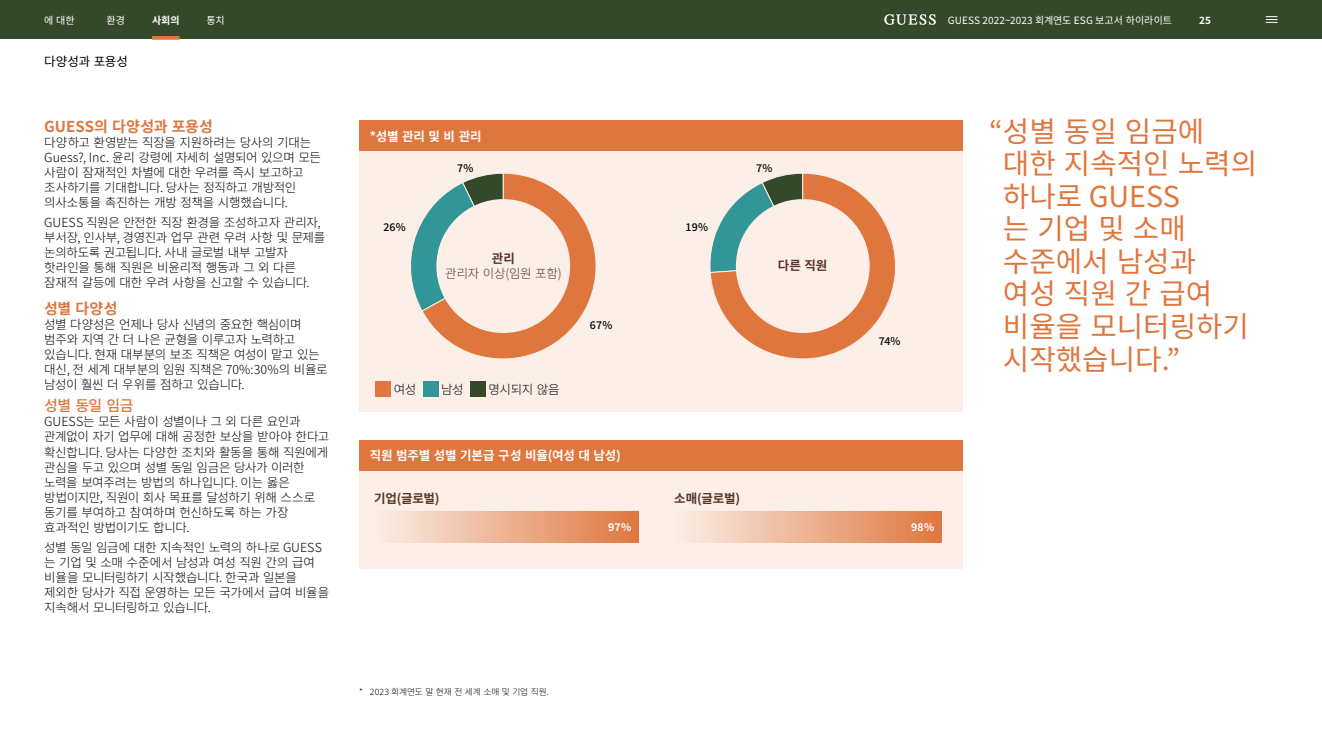
<style>
.page{position:relative;width:1322px;height:745px;background:#fff}
.page>*{position:absolute;margin:0;border:0;box-sizing:border-box;transform-origin:0 0}
.Pullout_Quote_Medium{font:28.75px/32.5px "Noto Sans KR";color:#df763e}
.Subhead_1{font:700 15px "Noto Sans KR";color:#df763e}
.Subhead_2{font:500 15px "Noto Sans KR";color:#df763e}
.Body_Text{font:300 12.5px/15px "Noto Sans KR";letter-spacing:-.025em;color:#000}
.Factoid_Title{font:700 12.5px "Noto Sans KR";letter-spacing:-.01em;color:#fff}
.Subhead_3{font:700 12.5px "Noto Sans KR";letter-spacing:-.015em;color:#5a3327}
.Body_Text-2{font:300 12.5px "Noto Sans KR";letter-spacing:-.025em;color:#5a3327}
.Page_Title{font:12.5px "Noto Sans KR";color:#000}
.Chart_Year{font:500 10.62px "Noto Sans KR";letter-spacing:.005em;color:#000}
.t1{font:700 10.62px "Noto Sans KR";color:#fff}
.t2{font:10px "Noto Sans KR";letter-spacing:.005em;color:#fff}
.t3{font:700 10px "Noto Sans KR";color:#fff}
.Footnote{font:300 8.75px "Noto Sans KR";letter-spacing:-.005em;color:#000}
</style>
<div class="page">
<div style="left:0;top:0;width:1322px;height:39px;background:#34492a"></div>
<div style="left:359px;top:150px;width:603px;height:261px;background:#fbefe7"></div>
<svg style="left:410px;top:173px;width:186px;height:186px"></svg>
<div style="left:436px;top:199px;width:134px;height:134px;background:#fbefe7;border-radius:50%"></div>
<svg style="left:710px;top:173px;width:186px;height:186px"></svg>
<div style="left:736px;top:199px;width:133px;height:134px;background:#fbefe7;border-radius:50%"></div>
<div style="left:359px;top:120px;width:603px;height:31px;background:#df763e"></div>
<div style="left:375px;top:381px;width:16px;height:16px;background:#df763e"></div>
<div style="left:423px;top:381px;width:15px;height:16px;background:#329597"></div>
<div style="left:470px;top:381px;width:16px;height:16px;background:#34492a"></div>
<div style="left:359px;top:468px;width:603px;height:100px;background:#fbefe7"></div>
<div style="left:359px;top:439px;width:603px;height:31px;background:#df763e"></div>
<div style="left:374px;top:510px;width:264px;height:32px;background:linear-gradient(to right,#fbefe7,#df7740)"></div>
<div style="left:674px;top:510px;width:267px;height:32px;background:linear-gradient(to right,#fbefe7,#df773f)"></div>
<svg style="left:152px;top:36px;width:28px;height:4px"></svg>
<svg style="left:884px;top:14px;width:52px;height:11px"></svg>
<svg style="left:1266px;top:16px;width:11px;height:7px"></svg>
<p class="t2" style="left:44px;top:14px;width:32px">에 대한</p>
<p class="t2" style="left:107px;top:14px;width:20px">환경</p>
<p class="t3" style="left:152px;top:14px;width:29px">사회의</p>
<p class="t2" style="left:206px;top:14px;width:20px">통치</p>
<p class="t2" style="left:948px;top:14px;width:226px">GUESS 2022~2023 회계연도 ESG 보고서 하이라이트</p>
<p class="t3" style="left:1199px;top:14px;width:14px">25</p>
<p class="Page_Title" style="left:44px;top:54px;width:85px">다양성과 포용성</p>
<p class="Subhead_1" style="left:44px;top:118px;width:170px">GUESS의 다양성과 포용성</p>
<p class="Body_Text" style="left:44px;top:135px;width:278px">다양하고 환영받는 직장을 지원하려는 당사의 기대는<br>Guess?, Inc. 윤리 강령에 자세히 설명되어 있으며 모든 사람이 잠재적인 차별에 대한 우려를 즉시 보고하고 조사하기를 기대합니다. 당사는 정직하고 개방적인 의사소통을 촉진하는 개방 정책을 시행했습니다.</p>
<p class="Body_Text" style="left:44px;top:215px;width:283px">GUESS 직원은 안전한 직장 환경을 조성하고자 관리자, 부서장, 인사부, 경영진과 업무 관련 우려 사항 및 문제를 논의하도록 권고됩니다. 사내 글로벌 내부 고발자 핫라인을 통해 직원은 비윤리적 행동과 그 외 다른 잠재적 갈등에 대한 우려 사항을 신고할 수 있습니다.</p>
<p class="Subhead_1" style="left:44px;top:300px;width:75px">성별 다양성</p>
<p class="Body_Text" style="left:44px;top:317px;width:285px">성별 다양성은 언제나 당사 신념의 중요한 핵심이며 범주와 지역 간 더 나은 균형을 이루고자 노력하고 있습니다. 현재 대부분의 보조 직책은 여성이 맡고 있는 대신, 전 세계 대부분의 임원 직책은 70%:30%의 비율로 남성이 훨씬 더 우위를 점하고 있습니다.</p>
<p class="Subhead_2" style="left:44px;top:397px;width:91px">성별 동일 임금</p>
<p class="Body_Text" style="left:44px;top:414px;width:287px">GUESS는 모든 사람이 성별이나 그 외 다른 요인과 관계없이 자기 업무에 대해 공정한 보상을 받아야 한다고 확신합니다. 당사는 다양한 조치와 활동을 통해 직원에게 관심을 두고 있으며 성별 동일 임금은 당사가 이러한 노력을 보여주려는 방법의 하나입니다. 이는 옳은 방법이지만, 직원이 회사 목표를 달성하기 위해 스스로 동기를 부여하고 참여하며 헌신하도록 하는 가장 효과적인 방법이기도 합니다.</p>
<p class="Body_Text" style="left:44px;top:539px;width:287px">성별 동일 임금에 대한 지속적인 노력의 하나로 GUESS 는 기업 및 소매 수준에서 남성과 여성 직원 간의 급여 비율을 모니터링하기 시작했습니다. 한국과 일본을 제외한 당사가 직접 운영하는 모든 국가에서 급여 비율을 지속해서 모니터링하고 있습니다.</p>
<p class="Factoid_Title" style="left:370px;top:129px;width:113px">*성별 관리 및 비 관리</p>
<p class="Chart_Year" style="left:457px;top:162px;width:18px">7%</p>
<p class="Chart_Year" style="left:756px;top:162px;width:18px">7%</p>
<p class="Chart_Year" style="left:383px;top:221px;width:24px">26%</p>
<p class="Chart_Year" style="left:685px;top:221px;width:24px">19%</p>
<p class="Subhead_3" style="left:492px;top:251px;width:25px">관리</p>
<p class="Body_Text-2" style="left:445px;top:266px;width:118px">관리자 이상(임원 포함)</p>
<p class="Body_Text" style="left:394px;top:382px;width:24px">여성</p>
<p class="Body_Text" style="left:441px;top:382px;width:24px">남성</p>
<p class="Body_Text" style="left:488px;top:382px;width:73px">명시되지 않음</p>
<p class="Chart_Year" style="left:590px;top:319px;width:24px">67%</p>
<p class="Subhead_3" style="left:778px;top:258px;width:51px">다른 직원</p>
<p class="Chart_Year" style="left:879px;top:335px;width:23px">74%</p>
<p class="Factoid_Title" style="left:370px;top:448px;width:252px">직원 범주별 성별 기본급 구성 비율(여성 대 남성)</p>
<p class="Subhead_3" style="left:374px;top:491px;width:67px">기업(글로벌)</p>
<p class="Subhead_3" style="left:674px;top:491px;width:67px">소매(글로벌)</p>
<p class="t1" style="left:608px;top:520px;width:25px">97%</p>
<p class="t1" style="left:911px;top:520px;width:25px">98%</p>
<p class="Footnote" style="left:359px;top:686px;width:191px">* 2023 회계연도 말 현재 전 세계 소매 및 기업 직원.</p>
<p class="Pullout_Quote_Medium" style="left:1003px;top:115px;width:256px;text-indent:-14px">“성별 동일 임금에 대한 지속적인 노력의 하나로 GUESS<br>는 기업 및 소매 수준에서 남성과<br>여성 직원 간 급여 비율을 모니터링하기 시작했습니다.”</p>
</div>
